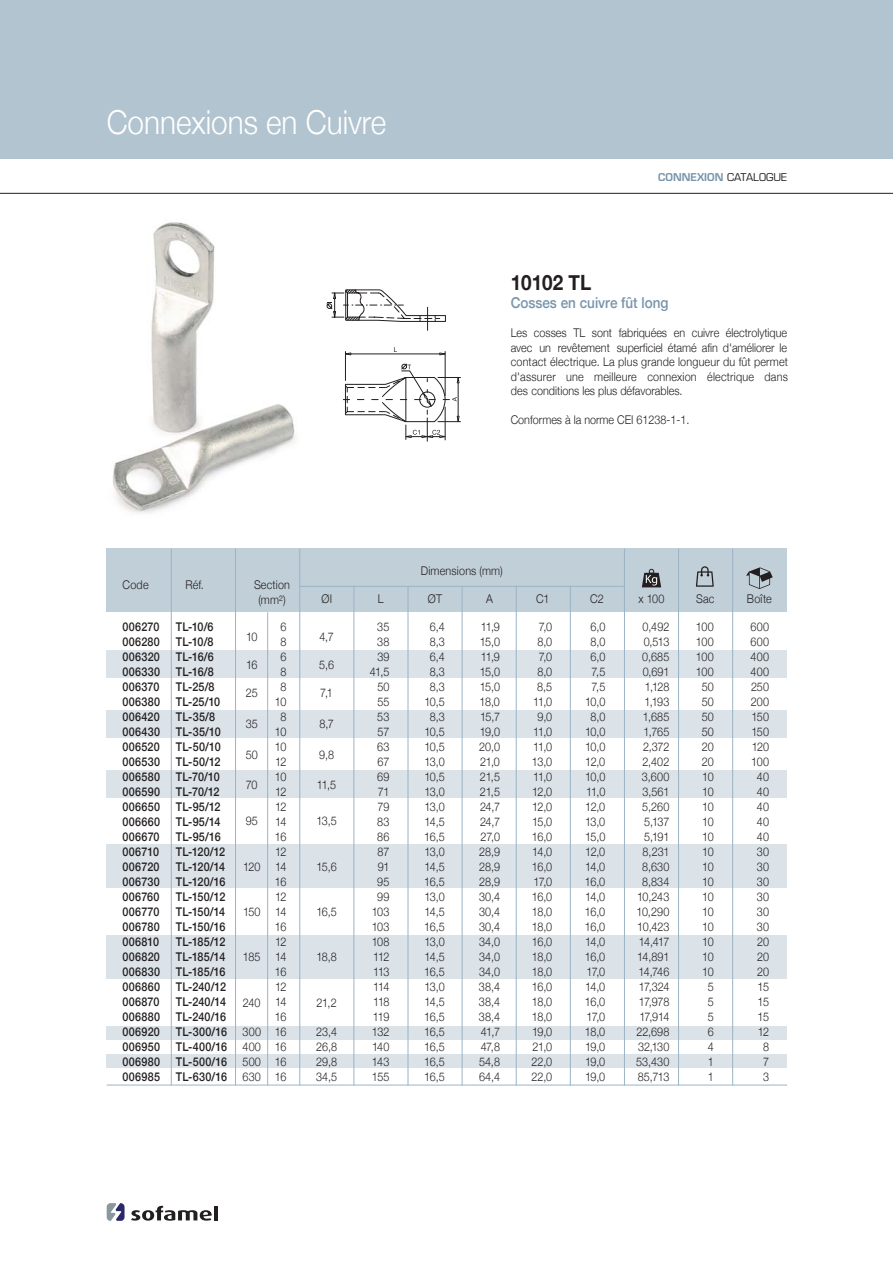
<style>
.page{position:relative;width:893px;height:1266px;background:#fff}
.page>*{position:absolute;margin:0;border:0;box-sizing:border-box;transform-origin:0 0}
.t1{font:300 33px "Helvetica Neue";color:#fff;scale:.9 1}
.t2{font:700 21px "Helvetica Neue";color:#231f20;scale:.9 1}
.t3{font:500 15px "Helvetica Neue";color:#7794ab;scale:.9 1}
.t4{font:300 12px/15px "Helvetica Neue";letter-spacing:-.01em;color:#231f20;text-align:justify;scale:.9 1}
.t5{font:500 12px/15px "Helvetica Neue";letter-spacing:.015em;color:#231f20;text-align:justify;scale:.9 1}
.t6{font:300 12px/15px "Helvetica Neue";letter-spacing:-.05em;color:#231f20;text-align:center;scale:.9 1}
.t7{font:300 12px/15px "Helvetica Neue";letter-spacing:.01em;color:#231f20;text-align:right;scale:.9 1}
.t8{font:300 12px/15px "Helvetica Neue";letter-spacing:-.045em;color:#231f20;text-align:right;scale:.9 1}
.t9{font:300 12px/15px "Helvetica Neue";letter-spacing:.015em;color:#231f20;text-align:center;scale:.9 1}
.t10{font:600 10.5px "Eurostile";color:#7794ab}
.s1{font-weight:400;color:#231f20}
</style>
<div class="page">
<svg style="left:131px;top:1205px;width:81px;height:15px"></svg>
<hr style="left:214px;top:1205px;width:4px;height:15px;background:#231f20">
<svg style="left:107px;top:1203px;width:18px;height:17px"></svg>
<div style="left:0;top:0;width:893px;height:158px;background:#b2c4cf"></div>
<hr style="left:0;top:193px;width:893px;height:1px;background:#231f20">
<div style="left:107px;top:548px;width:680px;height:64px;background:#c1cfd8"></div>
<div style="left:107px;top:650px;width:680px;height:28px;background:#dbe2e8"></div>
<div style="left:107px;top:709px;width:680px;height:28px;background:#dbe2e8"></div>
<div style="left:107px;top:770px;width:680px;height:28px;background:#dbe2e8"></div>
<div style="left:107px;top:844px;width:680px;height:43px;background:#dbe2e8"></div>
<div style="left:107px;top:935px;width:680px;height:43px;background:#dbe2e8"></div>
<div style="left:107px;top:1025px;width:680px;height:14px;background:#dbe2e8"></div>
<div style="left:107px;top:1054px;width:680px;height:14px;background:#dbe2e8"></div>
<hr style="left:107px;top:1084px;width:680px;height:1px;background:#9bb3c4">
<hr style="left:299px;top:586px;width:326px;height:1px;background:#9bb3c4">
<hr style="left:171px;top:548px;width:1px;height:537px;background:#9bb3c4">
<hr style="left:235px;top:548px;width:1px;height:537px;background:#9bb3c4">
<hr style="left:299px;top:548px;width:1px;height:537px;background:#9bb3c4">
<hr style="left:732px;top:548px;width:1px;height:537px;background:#9bb3c4">
<hr style="left:678px;top:548px;width:1px;height:537px;background:#9bb3c4">
<hr style="left:624px;top:548px;width:1px;height:537px;background:#9bb3c4">
<hr style="left:570px;top:586px;width:1px;height:499px;background:#9bb3c4">
<hr style="left:516px;top:586px;width:1px;height:499px;background:#9bb3c4">
<hr style="left:462px;top:586px;width:1px;height:499px;background:#9bb3c4">
<hr style="left:408px;top:586px;width:1px;height:499px;background:#9bb3c4">
<hr style="left:353px;top:586px;width:1px;height:499px;background:#9bb3c4">
<hr style="left:267px;top:612px;width:1px;height:473px;background:#9bb3c4">
<svg style="left:746px;top:567px;width:27px;height:21px"></svg>
<svg style="left:696px;top:566px;width:18px;height:20px"></svg>
<svg style="left:642px;top:568px;width:19px;height:19px"></svg>
<svg style="left:326px;top:289px;width:120px;height:41px"></svg>
<svg style="left:343px;top:347px;width:118px;height:95px"></svg>
<img style="left:112px;top:222px;width:185px;height:291px">
<h1 class="t1" style="left:107px;top:95px;width:312px">Connexions en Cuivre</h1>
<p class="t10" style="left:658px;top:170px;width:130px">CONNEXION <span class="s1">CATALOGUE</span></p>
<h2 class="t2" style="left:511px;top:266px;width:91px">10102 TL</h2>
<p class="t3" style="left:511px;top:291px;width:177px">Cosses en cuivre fût long</p>
<p class="t4" style="left:511px;top:325px;width:310px;line-height:14.4px">Les cosses TL sont fabriquées en cuivre électrolytique avec un revêtement superficiel étamé afin d'améliorer le contact électrique. La plus grande longueur du fût permet d'assurer une meilleure connexion électrique dans des conditions les plus défavorables.</p>
<p class="t4" style="left:511px;top:411px;width:200px">Conformes à la norme CEI 61238-1-1.</p>
<p class="t4" style="left:123px;top:576px;width:30px">Code</p>
<p class="t4" style="left:185px;top:576px;width:22px">Réf.</p>
<p class="t9" style="left:254px;top:576px;width:41px">Section (mm²)</p>
<p class="t4" style="left:321px;top:590px;width:13px">ØI</p>
<p class="t4" style="left:378px;top:590px;width:8px">L</p>
<p class="t9" style="left:421px;top:562px;width:92px">Dimensions (mm)</p>
<p class="t4" style="left:428px;top:590px;width:17px">ØT</p>
<p class="t4" style="left:486px;top:590px;width:9px">A</p>
<p class="t4" style="left:536px;top:590px;width:16px">C1</p>
<p class="t4" style="left:590px;top:590px;width:17px">C2</p>
<p class="t4" style="left:638px;top:590px;width:30px">x 100</p>
<p class="t4" style="left:696px;top:590px;width:22px">Sac</p>
<p class="t4" style="left:747px;top:590px;width:29px">Boîte</p>
<p class="t5" style="left:176px;top:618px;width:59px;text-align:left">TL-10/6<br>TL-10/8<br>TL-16/6<br>TL-16/8<br>TL-25/8<br>TL-25/10<br>TL-35/8<br>TL-35/10<br>TL-50/10<br>TL-50/12<br>TL-70/10<br>TL-70/12<br>TL-95/12<br>TL-95/14<br>TL-95/16<br>TL-120/12<br>TL-120/14<br>TL-120/16<br>TL-150/12<br>TL-150/14<br>TL-150/16<br>TL-185/12<br>TL-185/14<br>TL-185/16<br>TL-240/12<br>TL-240/14<br>TL-240/16<br>TL-300/16<br>TL-400/16<br>TL-500/16<br>TL-630/16</p>
<p class="t5" style="left:123px;top:617px;width:43px">006270<br>006280<br>006320<br>006330<br>006370<br>006380<br>006420<br>006430<br>006520<br>006530<br>006580<br>006590<br>006650<br>006660<br>006670<br>006710<br>006720<br>006730<br>006760<br>006770<br>006780<br>006810<br>006820<br>006830<br>006860<br>006870<br>006880<br>006920<br>006950<br>006980<br>006985</p>
<p class="t6" style="left:275px;top:617px;width:14px">6<br>8<br>6<br>8<br>8<br>10<br>8<br>10<br>10<br>12<br>10<br>12<br>12<br>14<br>16<br>12<br>14<br>16<br>12<br>14<br>16<br>12<br>14<br>16<br>12<br>14<br>16<br>16<br>16<br>16<br>16</p>
<p class="t4" style="left:246px;top:628px;width:14px">10</p>
<p class="t4" style="left:246px;top:656px;width:14px">16</p>
<p class="t4" style="left:246px;top:684px;width:15px">25</p>
<p class="t4" style="left:246px;top:715px;width:15px">35</p>
<p class="t4" style="left:246px;top:745px;width:15px">50</p>
<p class="t4" style="left:246px;top:776px;width:15px">70</p>
<p class="t4" style="left:246px;top:812px;width:15px">95</p>
<p class="t4" style="left:243px;top:858px;width:21px">120</p>
<p class="t4" style="left:243px;top:903px;width:21px">150</p>
<p class="t4" style="left:243px;top:947px;width:21px">185</p>
<p class="t4" style="left:243px;top:994px;width:21px">240</p>
<p class="t4" style="left:242px;top:1023px;width:22px">300<br>400<br>500<br>630</p>
<p class="t4" style="left:319px;top:628px;width:18px">4,7</p>
<p class="t4" style="left:319px;top:656px;width:18px">5,6</p>
<p class="t4" style="left:320px;top:684px;width:16px">7,1</p>
<p class="t4" style="left:319px;top:715px;width:18px">8,7</p>
<p class="t4" style="left:319px;top:745px;width:18px">9,8</p>
<p class="t4" style="left:317px;top:776px;width:23px">11,5</p>
<p class="t4" style="left:316px;top:812px;width:24px">13,5</p>
<p class="t4" style="left:316px;top:858px;width:24px">15,6</p>
<p class="t4" style="left:316px;top:903px;width:24px">16,5</p>
<p class="t4" style="left:316px;top:947px;width:24px">18,8</p>
<p class="t4" style="left:316px;top:994px;width:24px">21,2</p>
<p class="t4" style="left:316px;top:1023px;width:25px">23,4<br>26,8<br>29,8<br>34,5</p>
<p class="t4" style="left:370px;top:618px;width:23px;text-align:right">35<br>38<br>39<br>41,5<br>50<br>55<br>53<br>57<br>63<br>67<br>69<br>71<br>79<br>83<br>86<br>87<br>91<br>95<br>99<br>103<br>103<br>108<br>112<br>113<br>114<br>118<br>119<br>132<br>140<br>143<br>155</p>
<p class="t6" style="left:424px;top:618px;width:24px">6,4<br>8,3<br>6,4<br>8,3<br>8,3<br>10,5<br>8,3<br>10,5<br>10,5<br>13,0<br>10,5<br>13,0<br>13,0<br>14,5<br>16,5<br>13,0<br>14,5<br>16,5<br>13,0<br>14,5<br>16,5<br>13,0<br>14,5<br>16,5<br>13,0<br>14,5<br>16,5<br>16,5<br>16,5<br>16,5<br>16,5</p>
<p class="t4" style="left:479px;top:618px;width:25px">11,9<br>15,0<br>11,9<br>15,0<br>15,0<br>18,0<br>15,7<br>19,0<br>20,0<br>21,0<br>21,5<br>21,5<br>24,7<br>24,7<br>27,0<br>28,9<br>28,9<br>28,9<br>30,4<br>30,4<br>30,4<br>34,0<br>34,0<br>34,0<br>38,4<br>38,4<br>38,4<br>41,7<br>47,8<br>54,8<br>64,4</p>
<p class="t6" style="left:531px;top:618px;width:24px">7,0<br>8,0<br>7,0<br>8,0<br>8,5<br>11,0<br>9,0<br>11,0<br>11,0<br>13,0<br>11,0<br>12,0<br>12,0<br>15,0<br>16,0<br>14,0<br>16,0<br>17,0<br>16,0<br>18,0<br>18,0<br>16,0<br>18,0<br>18,0<br>16,0<br>18,0<br>18,0<br>19,0<br>21,0<br>22,0<br>22,0</p>
<p class="t6" style="left:585px;top:618px;width:24px">6,0<br>8,0<br>6,0<br>7,5<br>7,5<br>10,0<br>8,0<br>10,0<br>10,0<br>12,0<br>10,0<br>11,0<br>12,0<br>13,0<br>15,0<br>12,0<br>14,0<br>16,0<br>14,0<br>16,0<br>16,0<br>14,0<br>16,0<br>17,0<br>14,0<br>16,0<br>17,0<br>18,0<br>19,0<br>19,0<br>19,0</p>
<p class="t4" style="left:636px;top:618px;width:39px;text-align:right">0,492<br>0,513<br>0,685<br>0,691<br>1,128<br>1,193<br>1,685<br>1,765<br>2,372<br>2,402<br>3,600<br>3,561<br>5,260<br>5,137<br>5,191<br>8,231<br>8,630<br>8,834<br>10,243<br>10,290<br>10,423<br>14,417<br>14,891<br>14,746<br>17,324<br>17,978<br>17,914<br>22,698<br>32,130<br>53,430<br>85,713</p>
<p class="t8" style="left:696px;top:618px;width:21px">100<br>100<br>100<br>100<br>50<br>50<br>50<br>50<br>20<br>20<br>10<br>10<br>10<br>10<br>10<br>10<br>10<br>10<br>10<br>10<br>10<br>10<br>10<br>10<br>5<br>5<br>5<br>6<br>4<br>1<br>1</p>
<p class="t7" style="left:750px;top:618px;width:22px">600<br>600<br>400<br>400<br>250<br>200<br>150<br>150<br>120<br>100<br>40<br>40<br>40<br>40<br>40<br>30<br>30<br>30<br>30<br>30<br>30<br>20<br>20<br>20<br>15<br>15<br>15<br>12<br>8<br>7<br>3</p>
</div>
